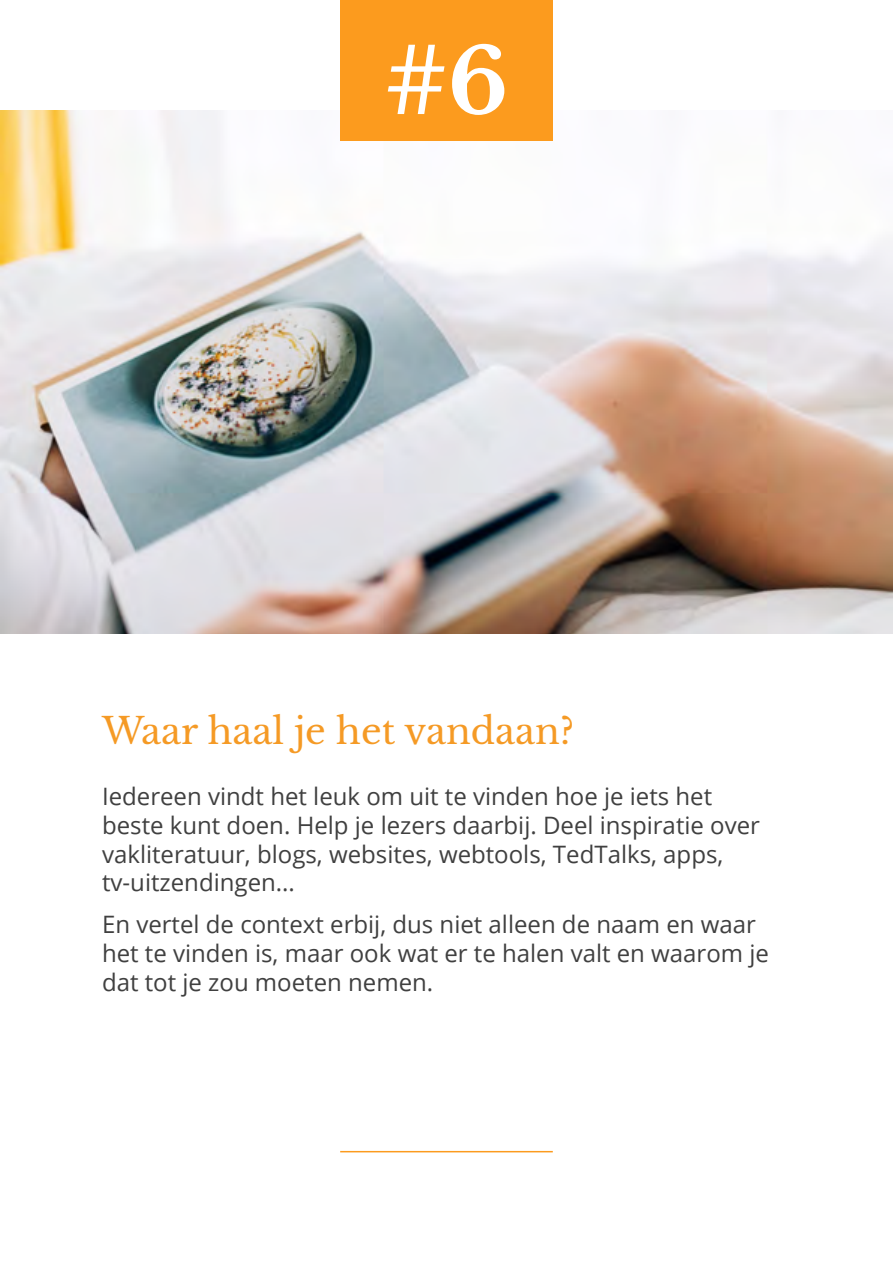
<style>
.page{position:relative;width:893px;height:1263px;background:#fff}
.page>*{position:absolute;margin:0;border:0;box-sizing:border-box;transform-origin:0 0}
.t1{font:700 90px "Libre Baskerville";color:#fff}
.t2{font:36px "Libre Baskerville";color:#f59a25}
.t3{font:24px/28.8px "Open Sans";color:#404040}
</style>
<div class="page">
<img style="left:0;top:111px;width:893px;height:523px">
<div style="left:340px;top:0;width:213px;height:141px;background:#fc9b1e"></div>
<hr style="left:340px;top:1151px;width:213px;height:1px;background:#fc9b1e">
<h1 class="t1" style="left:385px;top:27px;width:125px">#6</h1>
<h2 class="t2" style="left:102px;top:709px;width:474px">Waar haal je het vandaan?</h2>
<p class="t3" style="left:102px;top:781px;width:659px">Iedereen vindt het leuk om uit te vinden hoe je iets het beste kunt doen. Help je lezers daarbij. Deel inspiratie over vakliteratuur, blogs, websites, webtools, TedTalks, apps, tv-uitzendingen...</p>
<p class="t3" style="left:102px;top:909px;width:668px">En vertel de context erbij, dus niet alleen de naam en waar het te vinden is, maar ook wat er te halen valt en waarom je dat tot je zou moeten nemen.</p>
</div>
